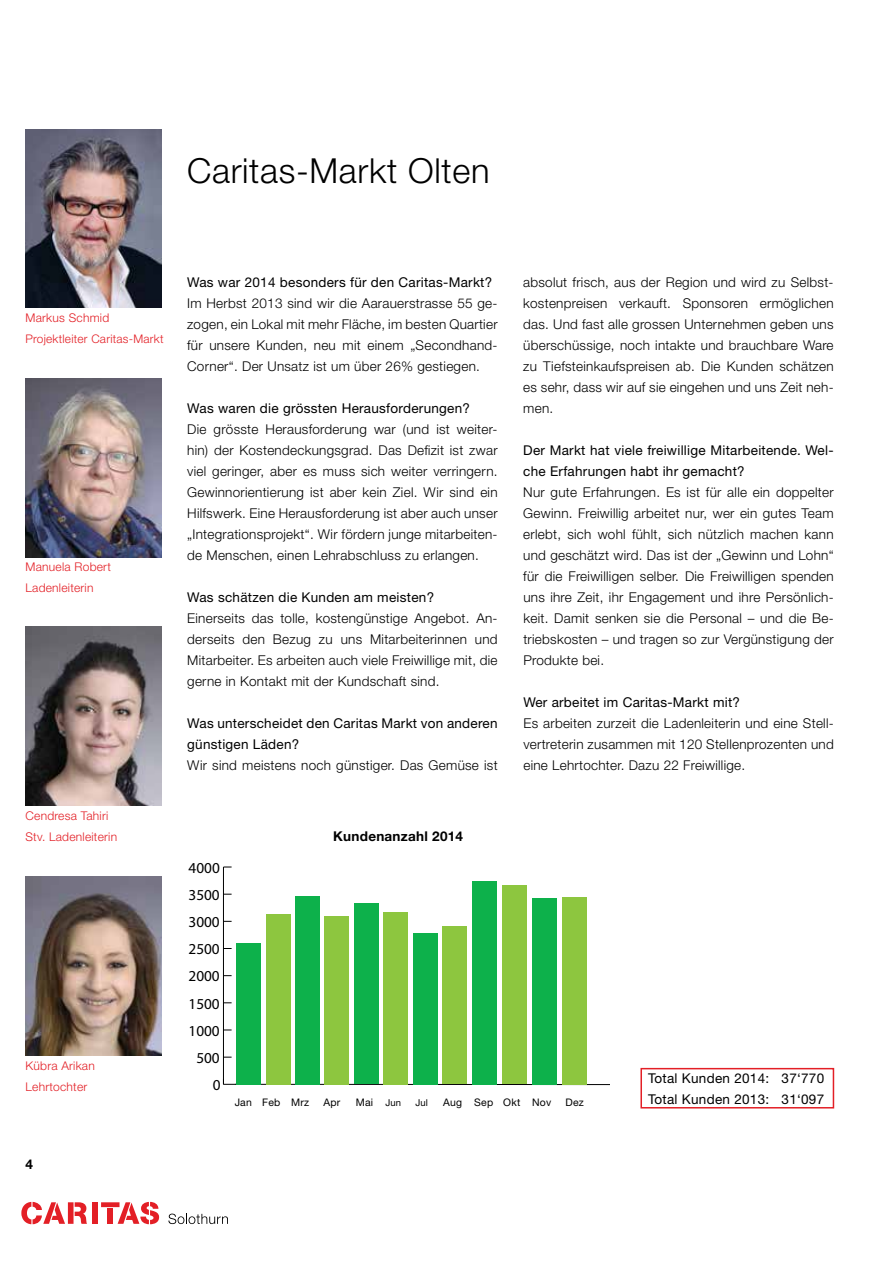
<style>
.page{position:relative;width:893px;height:1263px;background:#fff}
.page>*{position:absolute;margin:0;border:0;box-sizing:border-box;transform-origin:0 0}
.t1{font:300 34.5px "Helvetica Neue";letter-spacing:.02em;color:#000}
.t2{font:15.3px "Myriad Pro";color:#000}
.t3{font:300 13.5px/21px "Helvetica Neue";letter-spacing:.02em;color:#000;text-align:justify}
.t4{font:13.5px/21px "Helvetica Neue";letter-spacing:.02em;color:#000}
.t5{font:700 13.5px "Helvetica Neue";letter-spacing:.02em;color:#000}
.t6{font:300 12px/21px "Helvetica Neue";letter-spacing:.02em;color:#e31f26}
.t7{font:300 11.85px "Helvetica Neue";letter-spacing:.02em;color:#e31f26}
.t8{font:10.5px "Helvetica Neue";letter-spacing:.02em;color:#000}
.t9{font:9.45px "Helvetica Neue";color:#000}
.s1{font-style:inherit}
.s2{font-size:9.45px}
</style>
<div class="page">
<svg style="left:168px;top:1213px;width:60px;height:11px"></svg>
<div style="left:92px;top:1202px;width:5px;height:22px;background:#e31f26"></div>
<svg style="left:21px;top:1202px;width:66px;height:22px"></svg>
<svg style="left:101px;top:1202px;width:58px;height:22px"></svg>
<img style="left:26px;top:627px;width:136px;height:178px">
<img style="left:26px;top:876px;width:136px;height:179px">
<img style="left:26px;top:378px;width:136px;height:179px">
<img style="left:26px;top:129px;width:136px;height:179px">
<hr style="left:235px;top:1084px;width:374px;height:1px;background:#000">
<hr style="left:223px;top:867px;width:1px;height:217px;background:#000">
<svg style="left:223px;top:1083px;width:21px;height:2px"></svg>
<div style="left:563px;top:897px;width:24px;height:187px;background:#8dc63f"></div>
<div style="left:532px;top:898px;width:24px;height:186px;background:#0db14b"></div>
<div style="left:502px;top:885px;width:25px;height:199px;background:#8dc63f"></div>
<div style="left:472px;top:881px;width:25px;height:203px;background:#0db14b"></div>
<div style="left:443px;top:926px;width:24px;height:158px;background:#8dc63f"></div>
<div style="left:413px;top:933px;width:25px;height:151px;background:#0db14b"></div>
<div style="left:384px;top:912px;width:24px;height:172px;background:#8dc63f"></div>
<div style="left:354px;top:903px;width:25px;height:181px;background:#0db14b"></div>
<div style="left:325px;top:916px;width:24px;height:168px;background:#8dc63f"></div>
<div style="left:295px;top:896px;width:25px;height:188px;background:#0db14b"></div>
<div style="left:266px;top:914px;width:24px;height:170px;background:#8dc63f"></div>
<div style="left:236px;top:943px;width:24px;height:141px;background:#0db14b"></div>
<div style="left:640px;top:1068px;width:194px;height:40px;border:2px solid #e31f26"></div>
<h1 class="t1" style="left:187px;top:150px;width:304px">Caritas-Markt Olten</h1>
<p class="t6" style="left:26px;top:307px;width:85px">Markus Schmid</p>
<p class="t7" style="left:26px;top:331px;width:140px">Projektleiter Caritas-Markt</p>
<p class="t6" style="left:26px;top:556px;width:87px">Manuela Robert<br>Ladenleiterin</p>
<p class="t6" style="left:26px;top:804px;width:93px">Cendresa Tahiri<br>Stv. Ladenleiterin</p>
<p class="t6" style="left:26px;top:1055px;width:71px">Kübra Arikan<br>Lehrtochter</p>
<p class="t5" style="left:26px;top:1156px;width:9px">4</p>
<p class="t4" style="left:187px;top:272px;width:307px">Was war 2014 besonders für den Caritas-Markt?</p>
<p class="t3" style="left:187px;top:292px;width:312px">Im Herbst 2013 sind wir die Aarauerstrasse 55 ge&shy;zogen, ein Lokal mit mehr Fläche, im besten Quartier für unsere Kunden, neu mit einem „Secondhand-Corner“. Der Unsatz ist um über 26% gestiegen.</p>
<p class="t4" style="left:187px;top:398px;width:284px">Was waren die grössten Herausforderungen?</p>
<p class="t3" style="left:187px;top:418px;width:312px">Die grösste Herausforderung war (und ist weiter&shy;hin) der Kostendeckungsgrad. Das Defizit ist zwar viel geringer, aber es muss sich weiter verringern.<br>Gewinnorientierung ist aber kein Ziel. Wir sind ein Hilfswerk. Eine Herausforderung ist aber auch unser „Integrationsprojekt“. Wir fördern junge mitarbeiten&shy;de Menschen, einen Lehrabschluss zu erlangen.</p>
<p class="t4" style="left:187px;top:587px;width:249px">Was schätzen die Kunden am meisten?</p>
<p class="t3" style="left:187px;top:607px;width:312px">Einerseits das tolle, kostengünstige Angebot. An&shy;derseits den Bezug zu uns Mitarbeiterinnen und Mitarbeiter. Es arbeiten auch viele Freiwillige mit, die gerne in Kontakt mit der Kundschaft sind.</p>
<p class="t4" style="left:187px;top:713px;width:312px">Was unterscheidet den Caritas Markt von anderen günstigen Läden?</p>
<p class="t3" style="left:187px;top:755px;width:312px">Wir sind meistens noch günstiger. Das Gemüse ist</p>
<p class="t2" style="left:189px;top:858px;width:33px">4000</p>
<p class="t2" style="left:189px;top:885px;width:33px">3500</p>
<p class="t2" style="left:189px;top:912px;width:33px">3000</p>
<p class="t2" style="left:189px;top:940px;width:33px">2500</p>
<p class="t2" style="left:189px;top:967px;width:33px">2000</p>
<p class="t2" style="left:189px;top:994px;width:33px">1500</p>
<p class="t2" style="left:189px;top:1021px;width:33px">1000</p>
<p class="t2" style="left:196px;top:1048px;width:25px">500</p>
<p class="t5" style="left:333px;top:828px;width:131px">Kundenanzahl 2014</p>
<p class="t3" style="left:523px;top:272px;width:312px">absolut frisch, aus der Region und wird zu Selbst&shy;kostenpreisen verkauft. Sponsoren ermöglichen das. Und fast alle grossen Unternehmen geben uns überschüssige, noch intakte und brauchbare Ware zu Tiefsteinkaufspreisen ab. Die Kunden schätzen es sehr, dass wir auf sie eingehen und uns Zeit neh&shy;men.</p>
<p class="t4" style="left:523px;top:440px;width:312px">Der Markt hat viele freiwillige Mitarbeitende. Wel&shy;che Erfahrungen habt ihr gemacht?</p>
<p class="t3" style="left:523px;top:482px;width:312px">Nur gute Erfahrungen. Es ist für alle ein doppelter Gewinn. Freiwillig arbeitet nur, wer ein gutes Team erlebt, sich wohl fühlt, sich nützlich machen kann und geschätzt wird. Das ist der „Gewinn und Lohn“ für die Freiwilligen selber. Die Freiwilligen spenden uns ihre Zeit, ihr Engagement und ihre Persönlich&shy;keit. Damit senken sie die Personal – und die Be&shy;triebskosten – und tragen so zur Vergünstigung der Produkte bei.</p>
<p class="t4" style="left:523px;top:692px;width:218px">Wer arbeitet im Caritas-Markt mit?</p>
<p class="t3" style="left:523px;top:713px;width:312px">Es arbeiten zurzeit die Ladenleiterin und eine Stell&shy;vertreterin zusammen mit 120 Stellenprozenten und eine Lehrtochter. Dazu 22 Freiwillige.</p>
<p class="t2" style="left:213px;top:1075px;width:9px">0</p>
<p class="t8" style="left:235px;top:1095px;width:76px"><span class="s1">J</span>an Feb Mrz</p>
<p class="t8" style="left:323px;top:1095px;width:18px">Apr</p>
<p class="t8" style="left:356px;top:1095px;width:47px">Mai <span class="s2">Jun</span></p>
<p class="t9" style="left:415px;top:1097px;width:14px">Jul</p>
<p class="t8" style="left:443px;top:1095px;width:110px">Aug Sep Okt Nov</p>
<p class="t8" style="left:566px;top:1096px;width:20px">Dez</p>
<p class="t4" style="left:648px;top:1067px;width:178px">Total Kunden 2014: 37‘770<br>Total Kunden 2013: 31‘097</p>
</div>
